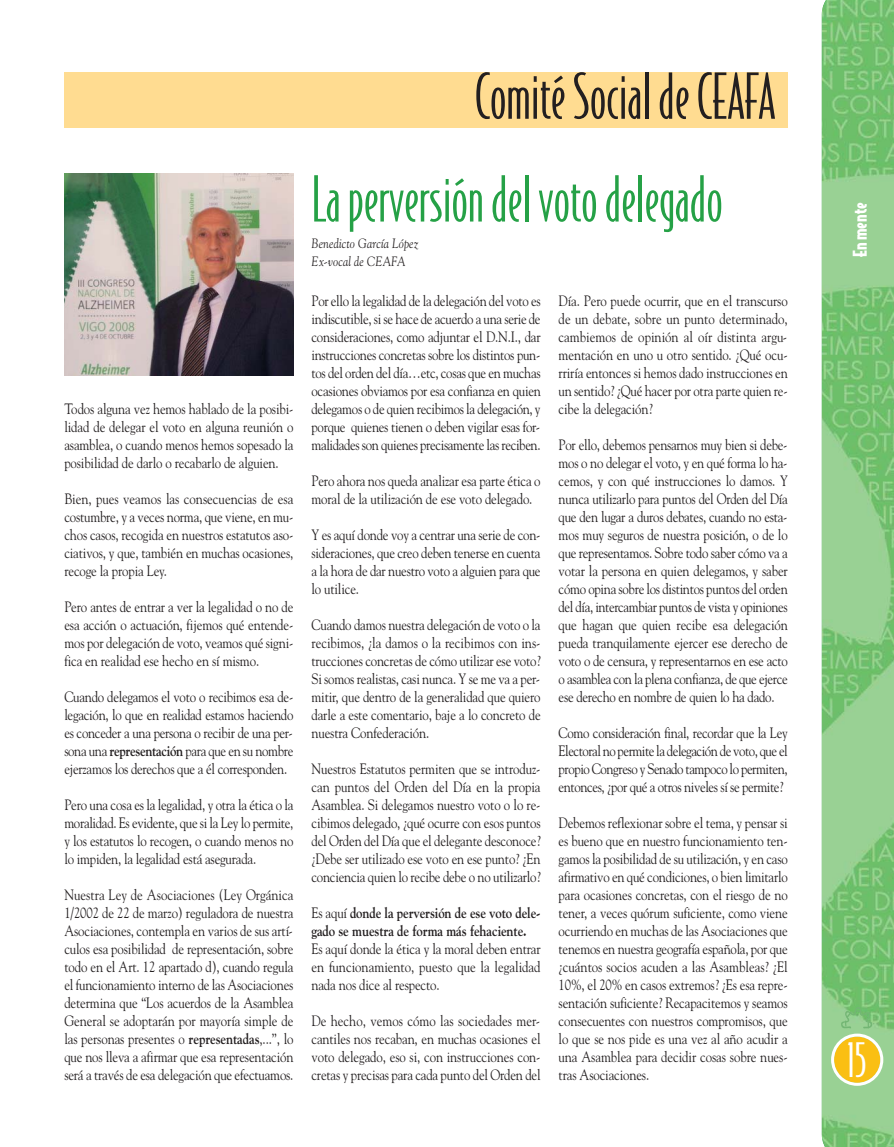
<style>
.page{position:relative;width:894px;height:1147px;background:#fff}
.page>*{position:absolute;margin:0;border:0;box-sizing:border-box;transform-origin:0 0}
.t1{font:60px "Bodega Sans";color:#25a146}
.t2{font:60px "Bodega Sans";color:#231f20}
.t3{font:45px "Bodega Sans";color:#fff}
.t4{font:900 18px "Bodega Sans";color:#fff}
.t5{font:15px/18px "Goudy";letter-spacing:-.015em;color:#231f20;text-align:justify;scale:.85 1}
.t6{font:700 15px/18px "Goudy";letter-spacing:-.01em;color:#231f20;scale:.85 1}
.t7{font:italic 13.5px/18px "Goudy";letter-spacing:.015em;color:#231f20;scale:.85 1}
.s1{font-weight:700}
.s2{font-weight:400}
</style>
<div class="page">
<div style="left:64px;top:72px;width:723px;height:56px;background:#ffdc91"></div>
<img style="left:821px;top:0;width:72px;height:1147px">
<svg style="left:830px;top:1033px;width:53px;height:53px;background:#e2cd59"></svg>
<img style="left:840px;top:1006px;width:32px;height:23px">
<img style="left:64px;top:173px;width:229px;height:202px">
<h1 class="t2" style="left:474px;top:72px;width:302px">Comité Social de CEAFA</h1>
<p class="t5" style="left:64px;top:401px;width:271px">Todos alguna vez hemos hablado de la posibi&shy;lidad de delegar el voto en alguna reunión o asamblea, o cuando menos hemos sopesado la posibilidad de darlo o recabarlo de alguien.</p>
<p class="t5" style="left:64px;top:491px;width:271px">Bien, pues veamos las consecuencias de esa costumbre, y a veces norma, que viene, en mu&shy;chos casos, recogida en nuestros estatutos aso&shy;ciativos, y que, también en muchas ocasiones, recoge la propia Ley.</p>
<p class="t5" style="left:64px;top:599px;width:271px">Pero antes de entrar a ver la legalidad o no de esa acción o actuación, fijemos qué entende&shy;mos por delegación de voto, veamos qué signi&shy;fica en realidad ese hecho en sí mismo.</p>
<p class="t5" style="left:64px;top:689px;width:271px">Cuando delegamos el voto o recibimos esa de&shy;legación, lo que en realidad estamos haciendo es conceder a una persona o recibir de una per&shy;sona una <span class="s1">representación</span> para que en su nombre ejerzamos los derechos que a él corresponden.</p>
<p class="t5" style="left:64px;top:797px;width:271px">Pero una cosa es la legalidad, y otra la ética o la moralidad. Es evidente, que si la Ley lo permite, y los estatutos lo recogen, o cuando menos no lo impiden, la legalidad está asegurada.</p>
<p class="t5" style="left:64px;top:887px;width:271px">Nuestra Ley de Asociaciones (Ley Orgánica 1/2002 de 22 de marzo) reguladora de nuestra Asociaciones, contempla en varios de sus artí&shy;culos esa posibilidad de representación, sobre todo en el Art. 12 apartado d), cuando regula el funcionamiento interno de las Asociaciones determina que “Los acuerdos de la Asamblea General se adoptarán por mayoría simple de las personas presentes o <span class="s1">representadas</span>,...”, lo que nos lleva a afirmar que esa representación será a través de esa delegación que efectuamos.</p>
<h1 class="t1" style="left:311px;top:175px;width:412px">La perversión del voto delegado</h1>
<p class="t7" style="left:311px;top:236px;width:127px">Benedicto García López<br>Ex-vocal de CEAFA</p>
<p class="t5" style="left:311px;top:293px;width:271px">Por ello la legalidad de la delegación del voto es indiscutible, si se hace de acuerdo a una serie de consideraciones, como adjuntar el D.N.I., dar instrucciones concretas sobre los distintos pun&shy;tos del orden del día…etc, cosas que en muchas ocasiones obviamos por esa confianza en quien delegamos o de quien recibimos la delegación, y porque quienes tienen o deben vigilar esas for&shy;malidades son quienes precisamente las reciben.</p>
<p class="t5" style="left:311px;top:473px;width:271px">Pero ahora nos queda analizar esa parte ética o moral de la utilización de ese voto delegado.</p>
<p class="t5" style="left:311px;top:527px;width:271px">Y es aquí donde voy a centrar una serie de con&shy;sideraciones, que creo deben tenerse en cuenta a la hora de dar nuestro voto a alguien para que lo utilice.</p>
<p class="t5" style="left:311px;top:617px;width:271px">Cuando damos nuestra delegación de voto o la recibimos, ¿la damos o la recibimos con ins&shy;trucciones concretas de cómo utilizar ese voto?<br>Si somos realistas, casi nunca. Y se me va a per&shy;mitir, que dentro de la generalidad que quiero darle a este comentario, baje a lo concreto de nuestra Confederación.</p>
<p class="t5" style="left:311px;top:761px;width:271px">Nuestros Estatutos permiten que se introduz&shy;can puntos del Orden del Día en la propia Asamblea. Si delegamos nuestro voto o lo re&shy;cibimos delegado, ¿qué ocurre con esos puntos del Orden del Día que el delegante desconoce? ¿Debe ser utilizado ese voto en ese punto? ¿En conciencia quien lo recibe debe o no utilizarlo?</p>
<p class="t6" style="left:311px;top:905px;width:271px"><span class="s2">Es aquí</span> donde la perversión de ese voto dele&shy;gado se muestra de forma más fehaciente.</p>
<p class="t5" style="left:311px;top:941px;width:271px">Es aquí donde la ética y la moral deben entrar en funcionamiento, puesto que la legalidad nada nos dice al respecto.</p>
<p class="t5" style="left:311px;top:1013px;width:271px">De hecho, vemos cómo las sociedades mer&shy;cantiles nos recaban, en muchas ocasiones el voto delegado, eso si, con instrucciones con&shy;cretas y precisas para cada punto del Orden del</p>
<p class="t5" style="left:558px;top:293px;width:271px">Día. Pero puede ocurrir, que en el transcurso de un debate, sobre un punto determinado, cambiemos de opinión al oír distinta argu&shy;mentación en uno u otro sentido. ¿Qué ocu&shy;rriría entonces si hemos dado instrucciones en un sentido? ¿Qué hacer por otra parte quien re&shy;cibe la delegación?</p>
<p class="t5" style="left:558px;top:437px;width:271px">Por ello, debemos pensarnos muy bien si debe&shy;mos o no delegar el voto, y en qué forma lo ha&shy;cemos, y con qué instrucciones lo damos. Y nunca utilizarlo para puntos del Orden del Día que den lugar a duros debates, cuando no esta&shy;mos muy seguros de nuestra posición, o de lo que representamos. Sobre todo saber cómo va a votar la persona en quien delegamos, y saber cómo opina sobre los distintos puntos del orden del día, intercambiar puntos de vista y opiniones que hagan que quien recibe esa delegación pueda tranquilamente ejercer ese derecho de voto o de censura, y representarnos en ese acto o asamblea con la plena confianza, de que ejerce ese derecho en nombre de quien lo ha dado.</p>
<p class="t5" style="left:558px;top:725px;width:271px">Como consideración final, recordar que la Ley Electoral no permite la delegación de voto, que el propio Congreso y Senado tampoco lo permiten, entonces, ¿por qué a otros niveles sí se permite?</p>
<p class="t5" style="left:558px;top:815px;width:271px">Debemos reflexionar sobre el tema, y pensar si es bueno que en nuestro funcionamiento ten&shy;gamos la posibilidad de su utilización, y en caso afirmativo en qué condiciones, o bien limitarlo para ocasiones concretas, con el riesgo de no tener, a veces quórum suficiente, como viene ocurriendo en muchas de las Asociaciones que tenemos en nuestra geografía española, por que ¿cuántos socios acuden a las Asambleas? ¿El 10%, el 20% en casos extremos? ¿Es esa repre&shy;sentación suficiente? Recapacitemos y seamos consecuentes con nuestros compromisos, que lo que se nos pide es una vez al año acudir a una Asamblea para decidir cosas sobre nues&shy;tras Asociaciones.</p>
<p class="t4" style="left:852px;top:257px;width:56px;rotate:-90deg">En mente</p>
<h2 class="t3" style="left:846px;top:1042px;width:22px">15</h2>
</div>
